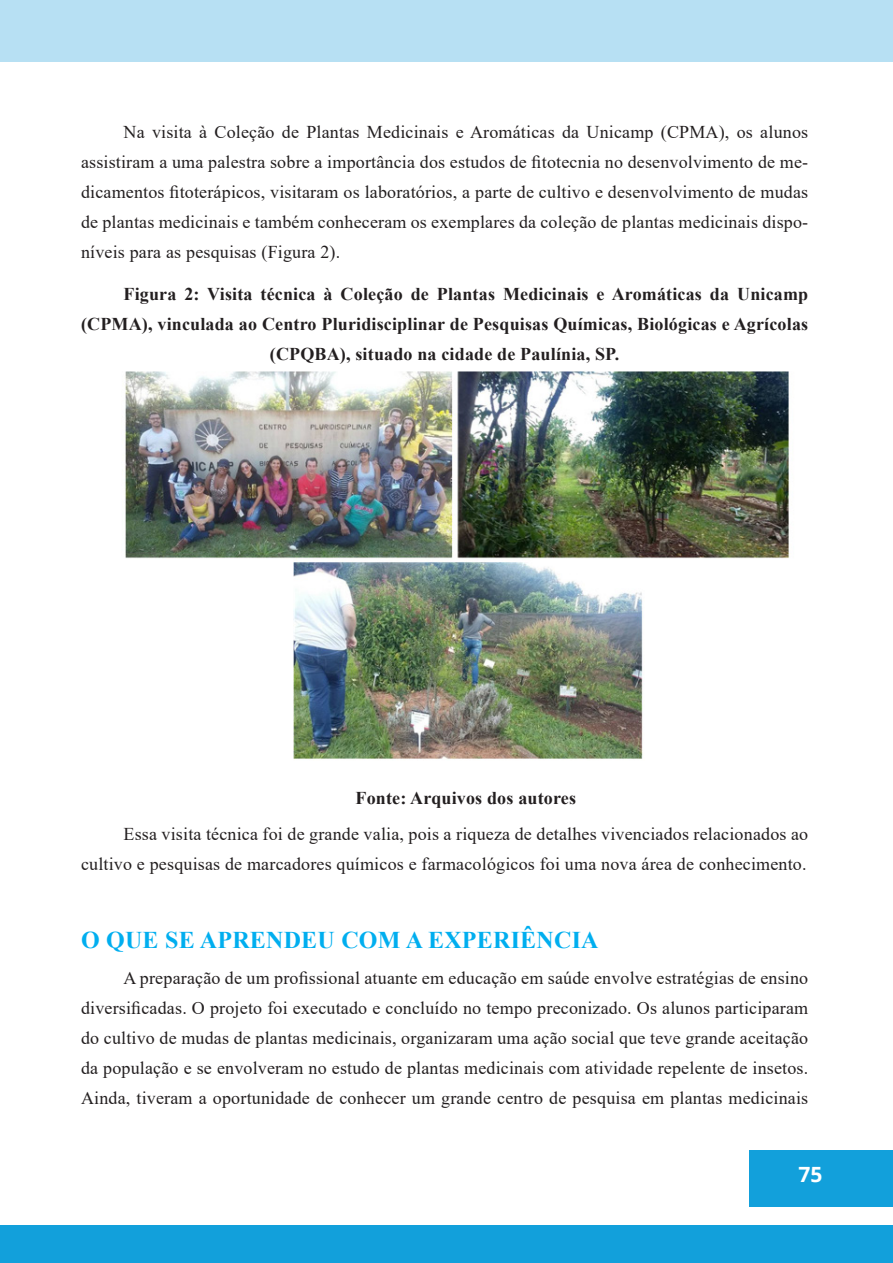
<style>
.page{position:relative;width:893px;height:1263px;background:#fff}
.page>*{position:absolute;margin:0;border:0;box-sizing:border-box;transform-origin:0 0}
.TÍTULO___ARTIGO{font:700 24px "Times New Roman";letter-spacing:.01em;color:#00aeef}
.t1{font:700 21px "Open Sans";color:#fff}
.TEXTO{font:18px/30px "Times New Roman";letter-spacing:.01em;color:#231f20;text-align:justify}
.Imagens_e_fontes{font:700 18px "Times New Roman";letter-spacing:.01em;color:#231f20}
</style>
<div class="page">
<div style="left:0;top:0;width:893px;height:62px;background:#b7e0f3"></div>
<div style="left:749px;top:1150px;width:144px;height:57px;background:#12a0db"></div>
<div style="left:0;top:1225px;width:893px;height:38px;background:#12a0db"></div>
<img style="left:125px;top:371px;width:664px;height:389px">
<p class="TEXTO" style="left:81px;top:116px;width:729px;text-indent:43px">Na visita à Coleção de Plantas Medicinais e Aromáticas da Unicamp (CPMA), os alunos assistiram a uma palestra sobre a importância dos estudos de fitotecnia no desenvolvimento de me&shy;dicamentos fitoterápicos, visitaram os laboratórios, a parte de cultivo e desenvolvimento de mudas de plantas medicinais e também conheceram os exemplares da coleção de plantas medicinais dispo&shy;níveis para as pesquisas (Figura 2).</p>
<p class="Imagens_e_fontes" style="left:124px;top:281px;width:686px">Figura 2: Visita técnica à Coleção de Plantas Medicinais e Aromáticas da Unicamp</p>
<p class="Imagens_e_fontes" style="left:81px;top:311px;width:729px">(CPMA), vinculada ao Centro Pluridisciplinar de Pesquisas Químicas, Biológicas e Agrícolas</p>
<p class="Imagens_e_fontes" style="left:270px;top:341px;width:351px">(CPQBA), situado na cidade de Paulínia, SP.</p>
<p class="Imagens_e_fontes" style="left:356px;top:785px;width:222px">Fonte: Arquivos dos autores</p>
<p class="TEXTO" style="left:81px;top:818px;width:729px;text-align:right">Essa visita técnica foi de grande valia, pois a riqueza de detalhes vivenciados relacionados ao cultivo e pesquisas de marcadores químicos e farmacológicos foi uma nova área de conhecimento.</p>
<p class="TÍTULO___ARTIGO" style="left:81px;top:923px;width:519px">O QUE SE APRENDEU COM A EXPERIÊNCIA</p>
<p class="TEXTO" style="left:81px;top:962px;width:729px;text-indent:43px">A preparação de um profissional atuante em educação em saúde envolve estratégias de ensino diversificadas. O projeto foi executado e concluído no tempo preconizado. Os alunos participaram do cultivo de mudas de plantas medicinais, organizaram uma ação social que teve grande aceitação da população e se envolveram no estudo de plantas medicinais com atividade repelente de insetos.<br>Ainda, tiveram a oportunidade de conhecer um grande centro de pesquisa em plantas medicinais</p>
<p class="t1" style="left:799px;top:1160px;width:25px">75</p>
</div>
